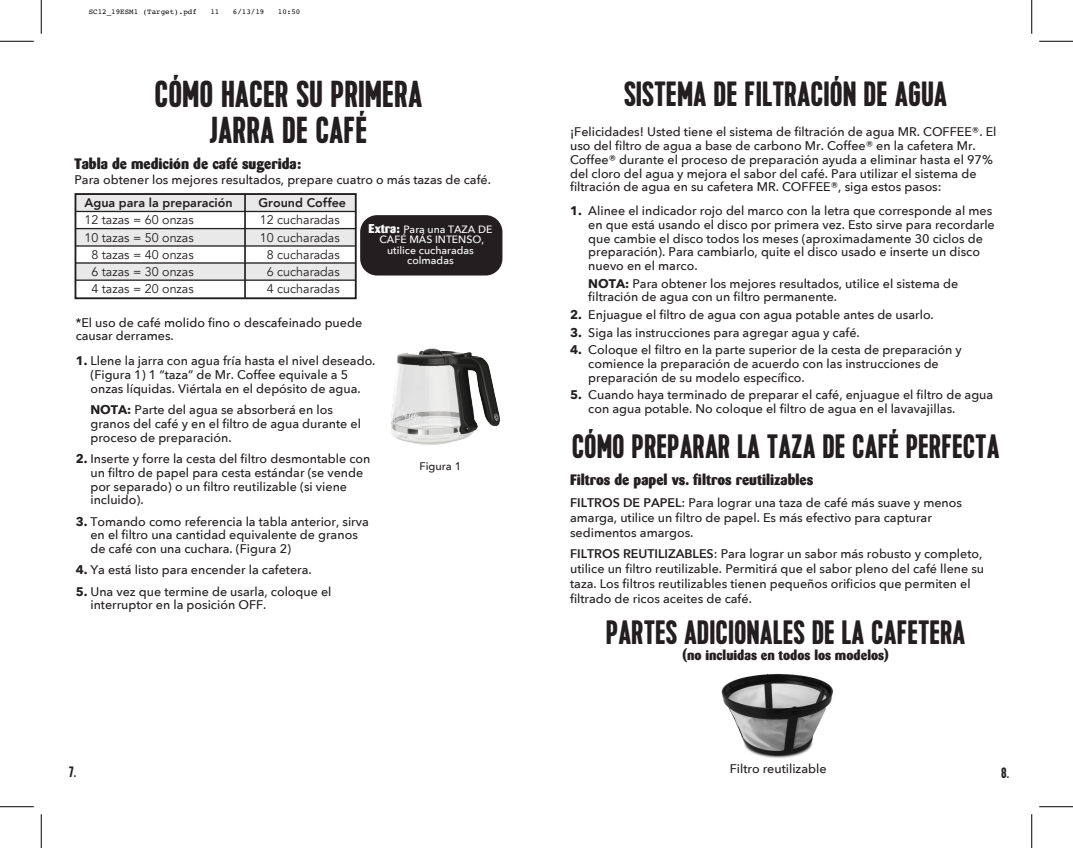
<style>
.page{position:relative;width:1073px;height:848px;background:#fff}
.page>*{position:absolute;margin:0;border:0;box-sizing:border-box;transform-origin:0 0}
.t1{font:700 37.5px/36.2px "Kapra";color:#231f20;text-align:center}
.t2{font:700 35px "Kapra";color:#231f20}
.t3{font:700 33.75px "Kapra";color:#231f20}
.t4{font:800 15px "Barmeno";color:#231f20}
.t5{font:700 15px "Kapra";color:#231f20}
.t6{font:800 13.75px "Barmeno";color:#231f20}
.t7{font:500 12.5px/13.8px "Avenir Next";color:#231f20}
.t8{font:12.5px "Avenir";color:#231f20}
.t9{font:800 12.5px "Avenir";color:#231f20}
.t10{font:500 11px "Avenir Next";color:#231f20}
.t11{font:500 10.5px/10.2px "Avenir Next";color:#fff;text-align:center}
.t12{font:7.5px "Courier";color:#000}
.s1{font-family:"Barmeno";font-weight:800;font-size:12.62px}
.s2{font-weight:700}
.s3{font-weight:600}
</style>
<div class="page">
<div style="left:75px;top:194px;width:280px;height:17px;background:#e9e9e9"></div>
<div style="left:75px;top:228px;width:280px;height:17px;background:linear-gradient(to right,#e9e9e9,#e9e9e9)"></div>
<div style="left:75px;top:193px;width:282px;height:106px;border:2px solid #231f20"></div>
<hr style="left:244px;top:194px;width:2px;height:104px;background:#231f20">
<hr style="left:75px;top:211px;width:280px;height:1px;background:#231f20">
<hr style="left:75px;top:228px;width:280px;height:1px;background:#231f20">
<div style="left:75px;top:263px;width:280px;height:17px;background:#e9e9e9"></div>
<hr style="left:75px;top:245px;width:280px;height:1px;background:#231f20">
<hr style="left:75px;top:279px;width:280px;height:2px;background:#231f20">
<hr style="left:75px;top:262px;width:280px;height:2px;background:#231f20">
<div style="left:360px;top:215px;width:142px;height:60px;background:#231f20;border-radius:17px"></div>
<img style="left:391px;top:348px;width:109px;height:97px">
<img style="left:721px;top:673px;width:112px;height:85px">
<hr style="left:0;top:41px;width:34px;height:1px;background:#000">
<hr style="left:1039px;top:41px;width:33px;height:1px;background:#000">
<hr style="left:0;top:806px;width:34px;height:1px;background:#000">
<hr style="left:1039px;top:806px;width:33px;height:1px;background:#000">
<hr style="left:41px;top:0;width:1px;height:34px;background:#000">
<hr style="left:41px;top:814px;width:1px;height:34px;background:#000">
<hr style="left:1031px;top:0;width:1px;height:34px;background:#000">
<hr style="left:1031px;top:814px;width:1px;height:34px;background:#000">
<p class="t12" style="left:89px;top:6px;width:110px">SC12_19ESM1 (Target).pdf</p>
<p class="t12" style="left:210px;top:6px;width:10px">11</p>
<p class="t12" style="left:233px;top:6px;width:33px">6/13/19</p>
<p class="t12" style="left:278px;top:6px;width:24px">10:50</p>
<h1 class="t1" style="left:154px;top:77px;width:269px">CÓMO HACER SU PRIMERA<br>JARRA DE CAFÉ</h1>
<p class="t4" style="left:74px;top:154px;width:228px">Tabla de medición de café sugerida:</p>
<p class="t7" style="left:74px;top:172px;width:418px">Para obtener los mejores resultados, prepare cuatro o más tazas de café.</p>
<p class="t9" style="left:84px;top:193px;width:150px">Agua para la preparación</p>
<p class="t9" style="left:258px;top:193px;width:89px">Ground Coffee</p>
<p class="t8" style="left:84px;top:213px;width:111px">12 tazas = 60 onzas</p>
<p class="t8" style="left:260px;top:213px;width:81px">12 cucharadas</p>
<p class="t8" style="left:84px;top:230px;width:111px">10 tazas = 50 onzas</p>
<p class="t8" style="left:260px;top:230px;width:81px">10 cucharadas</p>
<p class="t8" style="left:91px;top:247px;width:104px">8 tazas = 40 onzas</p>
<p class="t8" style="left:267px;top:247px;width:74px">8 cucharadas</p>
<p class="t8" style="left:91px;top:264px;width:104px">6 tazas = 30 onzas</p>
<p class="t8" style="left:267px;top:264px;width:74px">6 cucharadas</p>
<p class="t8" style="left:91px;top:281px;width:104px">4 tazas = 20 onzas</p>
<p class="t8" style="left:267px;top:281px;width:74px">4 cucharadas</p>
<p class="t11" style="left:368px;top:224px;width:125px"><span class="s1">Extra:</span> Para una TAZA DE<br>CAFÉ MÁS INTENSO, utilice cucharadas colmadas</p>
<p class="t7" style="left:76px;top:315px;width:288px">*El uso de café molido fino o descafeinado puede causar derrames.</p>
<p class="t7" style="left:90px;top:354px;width:286px;text-indent:-15px"><span class="s2">1.</span> Llene la jarra con agua fría hasta el nivel deseado. (Figura 1) 1 “taza” de Mr. Coffee equivale a 5 onzas líquidas. Viértala en el depósito de agua.</p>
<p class="t7" style="left:90px;top:402px;width:272px"><span class="s2">NOTA:</span> Parte del agua se absorberá en los granos del café y en el filtro de agua durante el proceso de preparación.</p>
<p class="t7" style="left:90px;top:451px;width:281px;text-indent:-15px"><span class="s2">2.</span> Inserte y forre la cesta del filtro desmontable con un filtro de papel para cesta estándar (se vende por separado) o un filtro reutilizable (si viene incluido).</p>
<p class="t7" style="left:90px;top:514px;width:280px;text-indent:-15px"><span class="s2">3.</span> Tomando como referencia la tabla anterior, sirva en el filtro una cantidad equivalente de granos de café con una cuchara. (Figura 2)</p>
<p class="t7" style="left:76px;top:562px;width:237px"><span class="s2">4.</span> Ya está listo para encender la cafetera.</p>
<p class="t7" style="left:90px;top:584px;width:242px;text-indent:-15px"><span class="s2">5.</span> Una vez que termine de usarla, coloque el interruptor en la posición OFF.</p>
<p class="t10" style="left:419px;top:457px;width:43px">Figura 1</p>
<h2 class="t2" style="left:624px;top:74px;width:325px">SISTEMA DE FILTRACIÓN DE AGUA</h2>
<p class="t7" style="left:570px;top:125px;width:428px">¡Felicidades! Usted tiene el sistema de filtración de agua MR. COFFEE®. El uso del filtro de agua a base de carbono Mr. Coffee® en la cafetera Mr.<br>Coffee® durante el proceso de preparación ayuda a eliminar hasta el 97% del cloro del agua y mejora el sabor del café. Para utilizar el sistema de filtración de agua en su cafetera MR. COFFEE®, siga estos pasos:</p>
<p class="t7" style="left:588px;top:203px;width:408px;text-indent:-18px"><span class="s2">1.</span> Alinee el indicador rojo del marco con la letra que corresponde al mes en que está usando el disco por primera vez. Esto sirve para recordarle que cambie el disco todos los meses (aproximadamente 30 ciclos de preparación). Para cambiarlo, quite el disco usado e inserte un disco nuevo en el marco.</p>
<p class="t7" style="left:588px;top:276px;width:371px"><span class="s2">NOTA:</span> Para obtener los mejores resultados, utilice el sistema de filtración de agua con un filtro permanente.</p>
<p class="t7" style="left:570px;top:307px;width:365px"><span class="s2">2.</span> Enjuague el filtro de agua con agua potable antes de usarlo.</p>
<p class="t7" style="left:570px;top:325px;width:291px"><span class="s2">3.</span> Siga las instrucciones para agregar agua y café.</p>
<p class="t7" style="left:588px;top:342px;width:375px;text-indent:-18px"><span class="s2">4.</span> Coloque el filtro en la parte superior de la cesta de preparación y comience la preparación de acuerdo con las instrucciones de preparación de su modelo específico.</p>
<p class="t7" style="left:588px;top:387px;width:406px;text-indent:-18px"><span class="s2">5.</span> Cuando haya terminado de preparar el café, enjuague el filtro de agua con agua potable. No coloque el filtro de agua en el lavavajillas.</p>
<h3 class="t3" style="left:571px;top:426px;width:429px">CÓMO PREPARAR LA TAZA DE CAFÉ PERFECTA</h3>
<p class="t4" style="left:570px;top:471px;width:245px">Filtros de papel vs. filtros reutilizables</p>
<p class="t7" style="left:570px;top:494px;width:393px;line-height:15px"><span class="s3">FILTROS DE PAPEL</span>: Para lograr una taza de café más suave y menos amarga, utilice un filtro de papel. Es más efectivo para capturar sedimentos amargos.</p>
<p class="t7" style="left:570px;top:545px;width:415px;line-height:15px"><span class="s3">FILTROS REUTILIZABLES</span>: Para lograr un sabor más robusto y completo, utilice un filtro reutilizable. Permitirá que el sabor pleno del café llene su taza. Los filtros reutilizables tienen pequeños orificios que permiten el filtrado de ricos aceites de café.</p>
<h3 class="t3" style="left:606px;top:613px;width:361px">PARTES ADICIONALES DE LA CAFETERA</h3>
<p class="t6" style="left:682px;top:647px;width:208px">(no incluidas en todos los modelos)</p>
<p class="t7" style="left:729px;top:760px;width:98px">Filtro reutilizable</p>
<p class="t5" style="left:69px;top:763px;width:9px">7.</p>
<p class="t5" style="left:1001px;top:764px;width:9px">8.</p>
</div>
